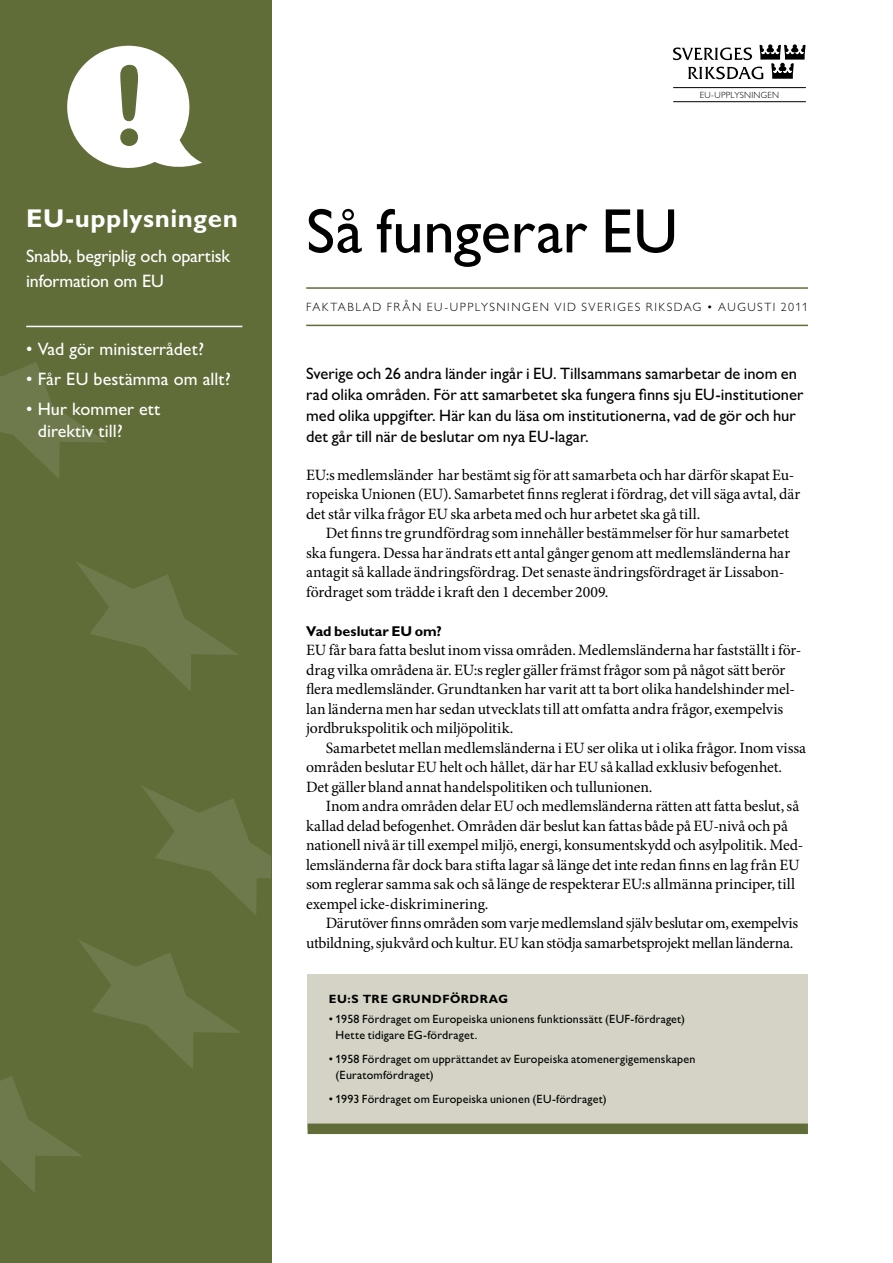
<style>
.page{position:relative;width:893px;height:1263px;background:#fff}
.page>*{position:absolute;margin:0;border:0;box-sizing:border-box;transform-origin:0 0}
.t1{font:107.1px "Arial Rounded MT Bold";color:#606d39}
.t2{font:500 63px "Gill Sans Profor Riksdagen";letter-spacing:-.005em;color:#000}
.t3{font:700 25.8px "Gill Sans Profor Riksdagen";color:#fff}
.t4{font:500 18px/21.6px "Gill Sans Profor Riksdagen";letter-spacing:.005em;color:#fff}
.t5{font:500 16.5px/21px "Gill Sans Profor Riksdagen";color:#000}
.t6{font:15.75px/19.5px "Minion Pro";letter-spacing:-.01em;color:#000}
.t7{font:700 14.25px "Gill Sans Profor Riksdagen";color:#000}
.t8{font:500 12px/15.8px "Gill Sans Profor Riksdagen";letter-spacing:.015em;color:#000}
.t9{font:300 12px "Gill Sans Profor Riksdagen";letter-spacing:.125em;color:#000}
.t10{font:700 12px "Gill Sans Profor Riksdagen";letter-spacing:.05em;color:#000}
.t11{font:300 9px "Gill Sans Profor Riksdagen";letter-spacing:.025em;color:#000}
</style>
<div class="page">
<hr style="left:673px;top:87px;width:133px;height:1px;background:#000">
<hr style="left:673px;top:101px;width:133px;height:1px;background:#000">
<svg style="left:673px;top:44px;width:132px;height:35px"></svg>
<hr style="left:306px;top:325px;width:502px;height:1px;background:#606d39">
<hr style="left:306px;top:287px;width:502px;height:2px;background:#606d39">
<div style="left:0;top:0;width:271px;height:1263px;background:#606d39"></div>
<svg style="left:0;top:327px;width:126px;height:151px"></svg>
<svg style="left:76px;top:562px;width:162px;height:129px"></svg>
<svg style="left:0;top:786px;width:271px;height:407px"></svg>
<svg style="left:67px;top:45px;width:135px;height:123px"></svg>
<hr style="left:26px;top:326px;width:216px;height:1px;background:#fff">
<div style="left:308px;top:974px;width:500px;height:155px;background:#d4d3c5"></div>
<div style="left:308px;top:1123px;width:500px;height:11px;background:#606d39"></div>
<h1 class="t1" style="left:111px;top:43px;width:37px">!</h1>
<h3 class="t3" style="left:26px;top:202px;width:213px">EU-upplysningen</h3>
<p class="t4" style="left:26px;top:242px;width:205px;line-height:25.5px">Snabb, begriplig och opartisk information om EU</p>
<p class="t4" style="left:26px;top:338px;width:179px">• Vad gör ministerrådet?</p>
<p class="t4" style="left:26px;top:368px;width:206px">• Får EU bestämma om allt?</p>
<p class="t4" style="left:38px;top:398px;width:124px;text-indent:-12px">• Hur kommer ett direktiv till?</p>
<p class="t11" style="left:700px;top:89px;width:81px">EU-UPPLYSNINGEN</p>
<h2 class="t2" style="left:306px;top:194px;width:373px">Så fungerar EU</h2>
<p class="t9" style="left:306px;top:300px;width:163px">FAKTABLAD FRÅN EU-UPPLYSNING</p>
<p class="t9" style="left:532px;top:300px;width:277px">EN VI D SVERIG ES RI KSDAG • AUGU STI 2011</p>
<p class="t5" style="left:306px;top:363px;width:499px">Sverige och 26 andra länder ingår i EU. Tillsammans samarbetar de inom en rad olika områden. För att samarbetet ska fungera finns sju EU-institutioner med olika uppgifter. Här kan du läsa om institutionerna, vad de gör och hur det går till när de beslutar om nya EU-lagar.</p>
<p class="t6" style="left:306px;top:465px;width:496px">EU:s medlemsländer har bestämt sig för att samarbeta och har därför skapat Eu&shy;ropeiska Unionen (EU). Samarbetet finns reglerat i fördrag, det vill säga avtal, där det står vilka frågor EU ska arbeta med och hur arbetet ska gå till.</p>
<p class="t6" style="left:306px;top:524px;width:485px;text-indent:19px">Det finns tre grundfördrag som innehåller bestämmelser för hur samarbetet ska fungera. Dessa har ändrats ett antal gånger genom att medlemsländerna har antagit så kallade ändringsfördrag. Det senaste ändringsfördraget är Lissabon&shy;fördraget som trädde i kraft den 1 december 2009.</p>
<p class="t7" style="left:306px;top:622px;width:137px">Vad beslutar EU om?</p>
<p class="t6" style="left:306px;top:641px;width:497px">EU får bara fatta beslut inom vissa områden. Medlemsländerna har fastställt i för&shy;drag vilka områdena är. EU:s regler gäller främst frågor som på något sätt berör flera medlemsländer. Grundtanken har varit att ta bort olika handelshinder mel&shy;lan länderna men har sedan utvecklats till att omfatta andra frågor, exempelvis jordbrukspolitik och miljöpolitik.</p>
<p class="t6" style="left:306px;top:738px;width:501px;text-indent:19px">Samarbetet mellan medlemsländerna i EU ser olika ut i olika frågor. Inom vissa områden beslutar EU helt och hållet, där har EU så kallad exklusiv befogenhet.<br>Det gäller bland annat handelspolitiken och tullunionen.</p>
<p class="t6" style="left:306px;top:797px;width:499px;text-indent:19px">Inom andra områden delar EU och medlemsländerna rätten att fatta beslut, så kallad delad befogenhet. Områden där beslut kan fattas både på EU-nivå och på nationell nivå är till exempel miljö, energi, konsumentskydd och asylpolitik. Med&shy;lemsländerna får dock bara stifta lagar så länge det inte redan finns en lag från EU som reglerar samma sak och så länge de respekterar EU:s allmänna principer, till exempel icke-diskriminering.</p>
<p class="t6" style="left:306px;top:914px;width:494px;text-indent:19px">Därutöver finns områden som varje medlemsland själv beslutar om, exempelvis utbildning, sjukvård och kultur. EU kan stödja samarbetsprojekt mellan länderna.</p>
<p class="t10" style="left:329px;top:992px;width:181px">EU:S TRE GRUNDFÖRDRAG</p>
<p class="t8" style="left:336px;top:1011px;width:351px;text-indent:-7px">• 1958 Fördraget om Europeiska unionens funktionssätt (EUF-fördraget)<br>Hette tidigare EG-fördraget.</p>
<p class="t8" style="left:336px;top:1051px;width:361px;text-indent:-7px">• 1958 Fördraget om upprättandet av Europeiska atomenergigemenskapen (Euratomfördraget)</p>
<p class="t8" style="left:329px;top:1091px;width:279px">• 1993 Fördraget om Europeiska unionen (EU-fördraget)</p>
</div>
